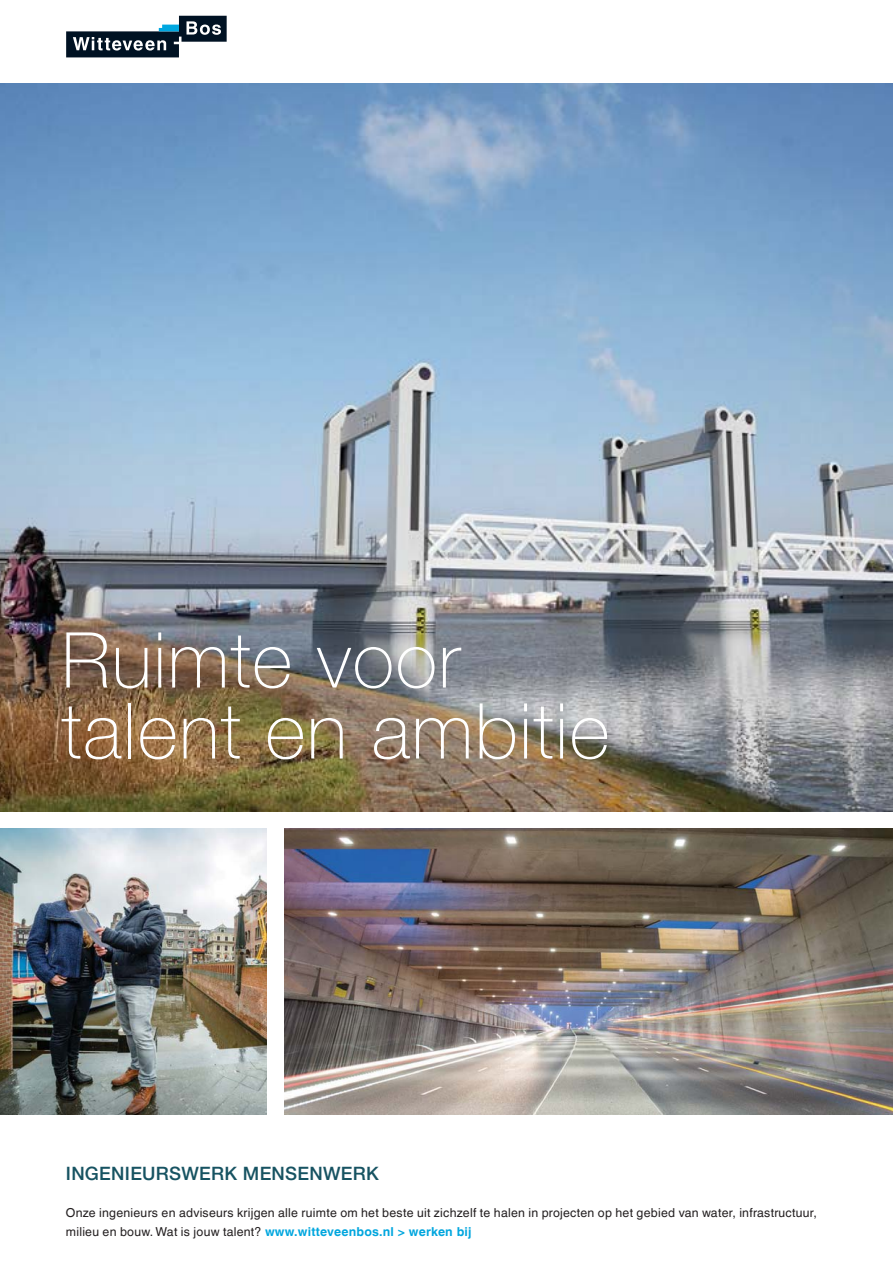
<style>
.page{position:relative;width:893px;height:1263px;background:#fff}
.page>*{position:absolute;margin:0;border:0;box-sizing:border-box;transform-origin:0 0}
.t1{font:100 77.1px/70.9px "Helvetica Neue";letter-spacing:.02em;color:#fff}
.t2{font:500 18.45px "Helvetica Neue";letter-spacing:.015em;color:#175362}
.t3{font:12.3px/18.5px "Helvetica World";letter-spacing:.02em;color:#231f20}
.s1{font-weight:700;color:#00a6de}
</style>
<div class="page">
<img style="left:0;top:84px;width:893px;height:727px">
<img style="left:284px;top:829px;width:609px;height:285px">
<img style="left:0;top:829px;width:267px;height:285px">
<svg style="left:66px;top:16px;width:161px;height:41px"></svg>
<h1 class="t1" style="left:62px;top:632px;width:550px">Ruimte voor talent en ambitie</h1>
<h2 class="t2" style="left:66px;top:1167px;width:314px">INGENIEURSWERK MENSENWERK</h2>
<p class="t3" style="left:66px;top:1203px;width:752px">Onze ingenieurs en adviseurs krijgen alle ruimte om het beste uit zichzelf te halen in projecten op het gebied van water, infrastructuur, milieu en bouw. Wat is jouw talent? <span class="s1">www.witteveenbos.nl &gt; werken bij</span></p>
</div>
